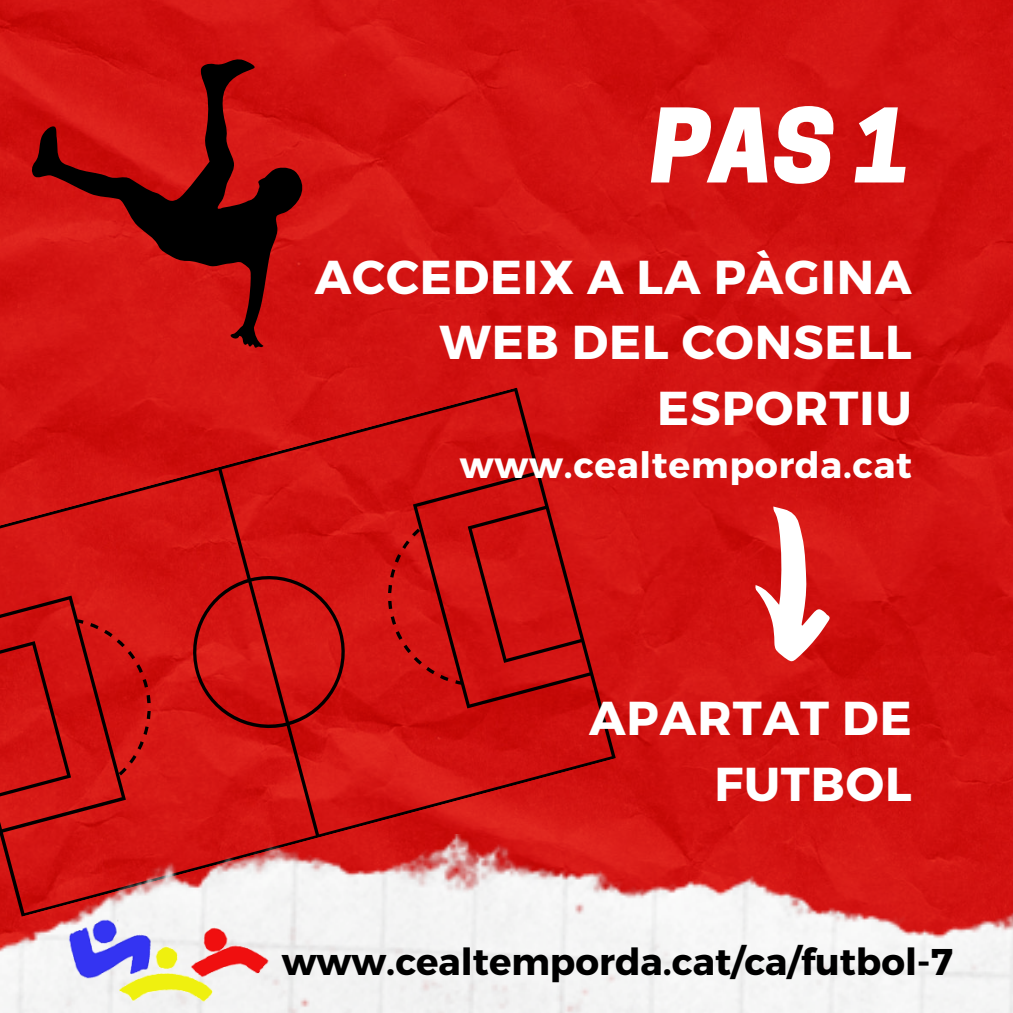
<style>
.page{position:relative;width:1013px;height:1013px;background:#fff}
.page>*{position:absolute;margin:0;border:0;box-sizing:border-box;transform-origin:0 0}
.t1{font:italic 800 96.25px "Cooper Hewitt";color:#fff}
.t2{font:700 47.5px/65.6px "Montserrat";letter-spacing:.02em;color:#fff;text-align:right}
.t3{font:700 37.12px "Montserrat";color:#000}
.t4{font:700 36.25px "Montserrat";letter-spacing:.02em;color:#fff}
</style>
<div class="page">
<img style="left:0;top:0;width:1012px;height:835px">
<svg style="left:0;top:387px;width:616px;height:448px;background:#c51311"></svg>
<img style="left:0;top:835px;width:1012px;height:177px">
<svg style="left:31px;top:58px;width:276px;height:290px;background:#a7110f"></svg>
<img style="left:69px;top:918px;width:200px;height:85px">
<svg style="left:755px;top:506px;width:75px;height:156px"></svg>
<h1 class="t1" style="left:650px;top:110px;width:262px">PAS 1</h1>
<p class="t2" style="left:315px;top:241px;width:598px">ACCEDEIX A LA PÀGINA<br>WEB DEL CONSELL<br>ESPORTIU</p>
<p class="t4" style="left:460px;top:442px;width:453px">www.cealtemporda.cat</p>
<p class="t2" style="left:589px;top:683px;width:324px">APARTAT DE<br>FUTBOL</p>
<p class="t3" style="left:282px;top:938px;width:672px">www.cealtemporda.cat/ca/futbol-7</p>
</div>
